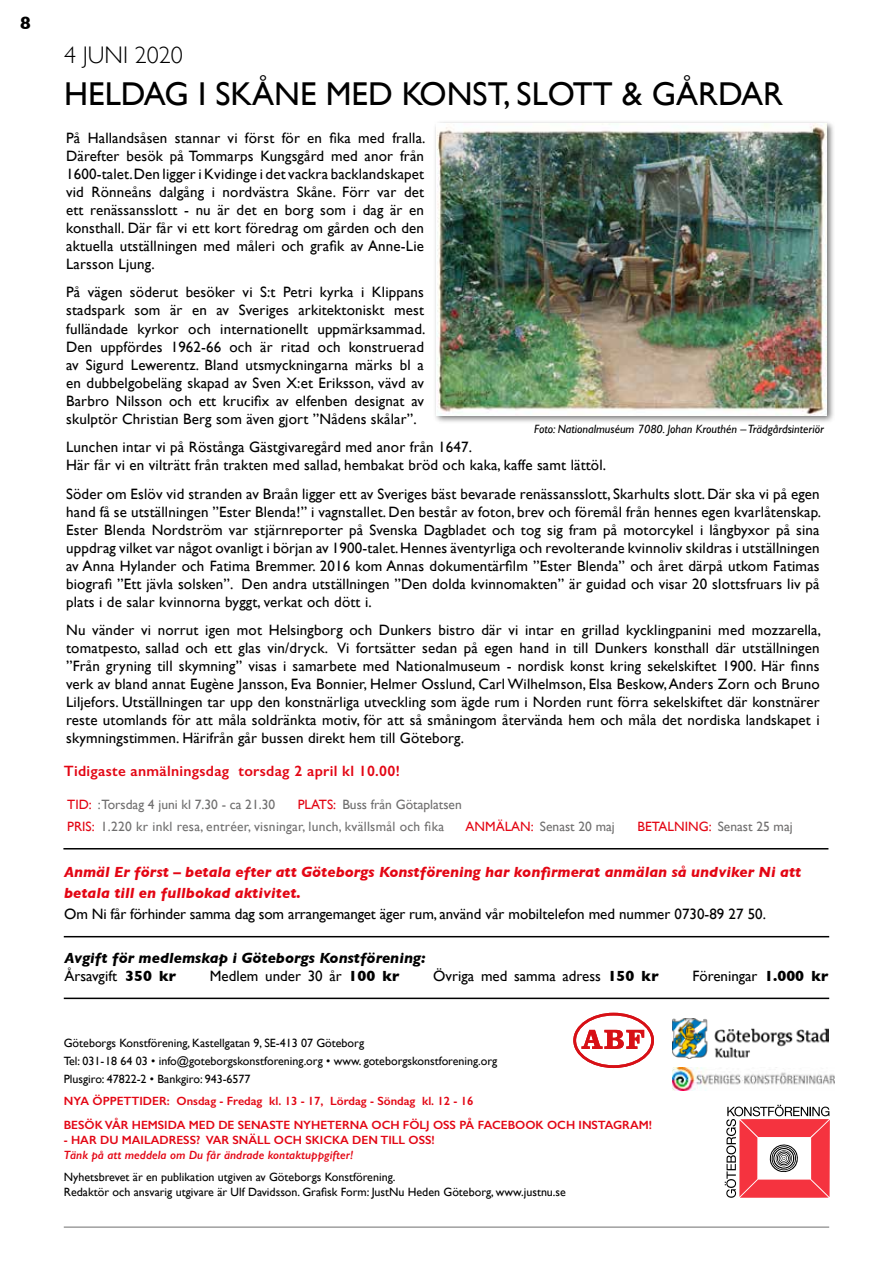
<style>
.page{position:relative;width:893px;height:1263px;background:#fff}
.page>*{position:absolute;margin:0;border:0;box-sizing:border-box;transform-origin:0 0}
.t1{font:33px "Gill Sans";color:#000}
.t2{font:300 24px "Gill Sans";color:#000}
.t3{font:700 18px "Gill Sans";color:#000}
.t4{font:15px/18px "Gill Sans";letter-spacing:.01em;color:#000;text-align:justify}
.t5{font:italic 700 15px/21px "Gill Sans";color:#e30614}
.t6{font:15px "Gill Sans";letter-spacing:-.01em;color:#000}
.t7{font:italic 700 15px/18px "Gill Sans";color:#000}
.t8{font:600 15px "Gill Sans";letter-spacing:.02em;color:#e30614}
.t9{font:13.5px/22.5px "Gill Sans";letter-spacing:.02em;color:#706f6f}
.t10{font:13.5px "Gill Sans";color:#706f6f}
.t11{font:12px/18px "Gill Sans";color:#000}
.t12{font:600 12px/24px "Gill Sans";color:#e30614}
.t13{font:italic 12px "Gill Sans";color:#000}
.t14{font:italic 600 12px "Gill Sans";color:#e30614}
.s1{color:#e30614}
.s2{font-weight:400;font-style:normal}
.s3{font-style:normal}
.s4{font-weight:700}
</style>
<div class="page">
<svg style="left:573px;top:1013px;width:81px;height:55px"></svg>
<svg style="left:724px;top:1105px;width:106px;height:93px"></svg>
<hr style="left:64px;top:997px;width:765px;height:2px;background:#000">
<hr style="left:64px;top:1226px;width:765px;height:2px;background:#9f9f9f">
<hr style="left:63px;top:848px;width:765px;height:1px;background:#000">
<img style="left:673px;top:1068px;width:162px;height:22px">
<img style="left:673px;top:1018px;width:155px;height:40px">
<div style="left:434px;top:120px;width:401px;height:304px;background:#000;opacity:.55"></div>
<img style="left:437px;top:123px;width:389px;height:292px">
<hr style="left:64px;top:936px;width:765px;height:1px;background:#000">
<p class="t3" style="left:20px;top:9px;width:12px">8</p>
<h2 class="t2" style="left:64px;top:37px;width:120px">4 JUNI 2020</h2>
<h1 class="t1" style="left:64px;top:75px;width:720px">HELDAG I SKÅNE MED KONST, SLOTT &amp; GÅRDAR</h1>
<p class="t4" style="left:66px;top:129px;width:361px">På Hallandsåsen stannar vi först för en fika med fralla.<br>Därefter besök på Tommarps Kungsgård med anor från 1600-talet. Den ligger i Kvidinge i det vackra backlandskapet vid Rönneåns dalgång i nordvästra Skåne. Förr var det ett renässansslott - nu är det en borg som i dag är en konsthall. Där får vi ett kort föredrag om gården och den aktuella utställningen med måleri och grafik av Anne-Lie Larsson Ljung.</p>
<p class="t4" style="left:66px;top:283px;width:361px">På vägen söderut besöker vi S:t Petri kyrka i Klippans stadspark som är en av Sveriges arkitektoniskt mest fulländade kyrkor och internationellt uppmärksammad.<br>Den uppfördes 1962-66 och är ritad och konstruerad av Sigurd Lewerentz. Bland utsmyckningarna märks bl a en dubbelgobeläng skapad av Sven X:et Eriksson, vävd av Barbro Nilsson och ett krucifix av elfenben designat av skulptör Christian Berg som även gjort ”Nådens skålar”.</p>
<p class="t4" style="left:66px;top:438px;width:541px">Lunchen intar vi på Röstånga Gästgivaregård med anor från 1647.<br>Här får vi en vilträtt från trakten med sallad, hembakat bröd och kaka, kaffe samt lättöl.</p>
<p class="t4" style="left:66px;top:484px;width:756px">Söder om Eslöv vid stranden av Braån ligger ett av Sveriges bäst bevarade renässansslott, Skarhults slott. Där ska vi på egen hand få se utställningen ”Ester Blenda!” i vagnstallet. Den består av foton, brev och föremål från hennes egen kvarlåtenskap.<br>Ester Blenda Nordström var stjärnreporter på Svenska Dagbladet och tog sig fram på motorcykel i långbyxor på sina uppdrag vilket var något ovanligt i början av 1900-talet. Hennes äventyrliga och revolterande kvinnoliv skildras i utställningen av Anna Hylander och Fatima Bremmer. 2016 kom Annas dokumentärfilm ”Ester Blenda” och året därpå utkom Fatimas biografi ”Ett jävla solsken”. Den andra utställningen ”Den dolda kvinnomakten” är guidad och visar 20 slottsfruars liv på plats i de salar kvinnorna byggt, verkat och dött i.</p>
<p class="t4" style="left:66px;top:621px;width:756px">Nu vänder vi norrut igen mot Helsingborg och Dunkers bistro där vi intar en grillad kycklingpanini med mozzarella, tomatpesto, sallad och ett glas vin/dryck. Vi fortsätter sedan på egen hand in till Dunkers konsthall där utställningen ”Från gryning till skymning” visas i samarbete med Nationalmuseum - nordisk konst kring sekelskiftet 1900. Här finns verk av bland annat Eugène Jansson, Eva Bonnier, Helmer Osslund, Carl Wilhelmson, Elsa Beskow, Anders Zorn och Bruno Liljefors. Utställningen tar upp den konstnärliga utveckling som ägde rum i Norden runt förra sekelskiftet där konstnärer reste utomlands för att måla soldränkta motiv, för att så småningom återvända hem och måla det nordiska landskapet i skymningstimmen. Härifrån går bussen direkt hem till Göteborg.</p>
<p class="t13" style="left:534px;top:422px;width:291px">Foto: Nationalmuséum 7080. Johan Krouthén – Trädgårdsinteriör</p>
<p class="t8" style="left:64px;top:762px;width:337px">Tidigaste anmälningsdag torsdag 2 april kl 10.00!</p>
<p class="t9" style="left:67px;top:793px;width:396px;text-indent:231px"><span class="s1">PLATS:</span> Buss från Götaplatsen<br><span class="s1">PRIS:</span> 1.220 kr inkl resa, entréer, visningar, lunch, kvällsmål och fika</p>
<p class="t10" style="left:67px;top:796px;width:210px"><span class="s1">TID:</span> :Torsdag 4 juni kl 7.30 - ca 21.30</p>
<p class="t10" style="left:466px;top:819px;width:151px"><span class="s1">ANMÄLAN:</span> Senast 20 maj</p>
<p class="t10" style="left:637px;top:819px;width:157px"><span class="s1">BETALNING:</span> Senast 25 maj</p>
<p class="t5" style="left:64px;top:862px;width:739px">Anmäl Er först – betala efter att Göteborgs Konstförening har konfirmerat anmälan så undviker Ni att betala till en fullbokad aktivitet.</p>
<p class="t6" style="left:64px;top:905px;width:703px">Om Ni får förhinder samma dag som arrangemanget äger rum, använd vår mobiltelefon med nummer 0730-89 27 50.</p>
<p class="t7" style="left:64px;top:949px;width:363px">Avgift för medlemskap i Göteborgs Konstförening:<br><span class="s2">Årsavgift</span> <span class="s3">350 kr</span></p>
<p class="t4" style="left:210px;top:967px;width:191px">Medlem under 30 år <span class="s4">100 kr</span></p>
<p class="t4" style="left:433px;top:967px;width:227px">Övriga med samma adress <span class="s4">150 kr</span></p>
<p class="t4" style="left:692px;top:967px;width:138px">Föreningar <span class="s4">1.000 kr</span></p>
<p class="t11" style="left:64px;top:1033px;width:435px">Göteborgs Konstförening, Kastellgatan 9, SE-413 07 Göteborg<br>Tel: 031-18 64 03 • info@goteborgskonstforening.org • www. goteborgskonstforening.org<br>Plusgiro: 47822-2 • Bankgiro: 943-6577</p>
<p class="t12" style="left:64px;top:1089px;width:590px">NYA ÖPPETTIDER: Onsdag - Fredag kl. 13 - 17, Lördag - Söndag kl. 12 - 16<br>BESÖK VÅR HEMSIDA MED DE SENASTE NYHETERNA OCH FÖLJ OSS PÅ FACEBOOK OCH INSTAGRAM!</p>
<p class="t12" style="left:64px;top:1128px;width:373px">- HAR DU MAILADRESS? VAR SNÄLL OCH SKICKA DEN TILL OSS!</p>
<p class="t14" style="left:64px;top:1147px;width:291px">Tänk på att meddela om Du får ändrade kontaktuppgifter!</p>
<p class="t11" style="left:64px;top:1169px;width:504px;line-height:15px">Nyhetsbrevet är en publikation utgiven av Göteborgs Konstförening.<br>Redaktör och ansvarig utgivare är Ulf Davidsson. Grafisk Form: JustNu Heden Göteborg, www.justnu.se</p>
</div>
